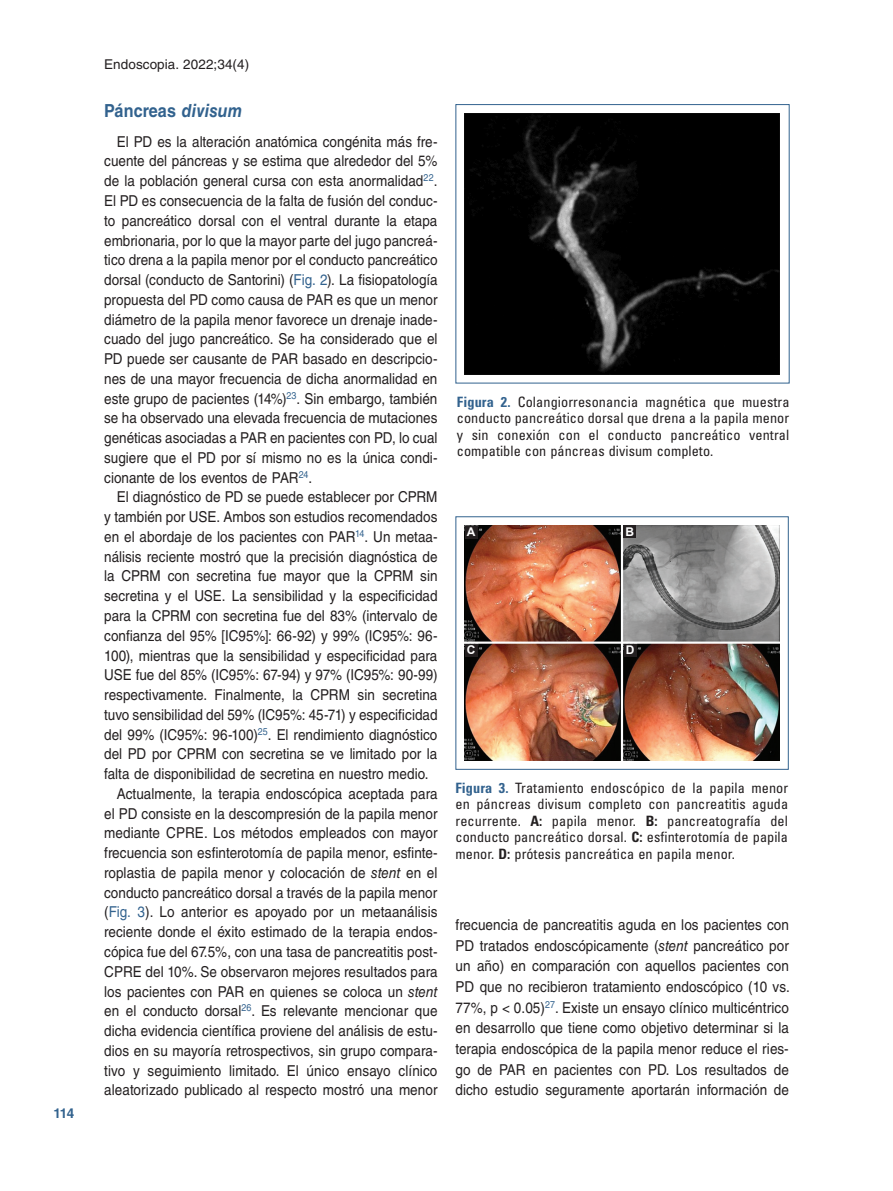
<style>
.page{position:relative;width:893px;height:1191px;background:#fff}
.page>*{position:absolute;margin:0;border:0;box-sizing:border-box;transform-origin:0 0}
.t1{font:700 18px "Helvetica LT Std";letter-spacing:.005em;color:#32628e;scale:.9 1}
.TX{font:15px/19.8px "Helvetica LT Std";letter-spacing:.005em;color:#231f20;text-align:justify;scale:.9 1}
.FGC{font:condensed 14.25px/16.5px "Univers LT Std";letter-spacing:.005em;color:#231f20;text-align:justify}
.t2{font:13.5px "Helvetica LT Std";letter-spacing:.005em;color:#231f20}
.t3{font:700 13.5px "Helvetica LT Std";color:#32628e}
.LABEL{font:700 12px "Arial";color:#fff}
.s1{font-style:italic}
.s2{color:#32628e}
.s3{font-weight:700;color:#32628e}
.s4{font-weight:700}
</style>
<div class="page">
<img style="left:465px;top:113px;width:314px;height:261px">
<img style="left:465px;top:525px;width:314px;height:235px">
<div style="left:455px;top:516px;width:334px;height:253px;border:1px solid #32628e"></div>
<div style="left:465px;top:526px;width:12px;height:12px;background:#231f20"></div>
<div style="left:624px;top:525px;width:12px;height:13px;background:#231f20"></div>
<div style="left:624px;top:644px;width:12px;height:12px;background:#231f20"></div>
<div style="left:465px;top:644px;width:12px;height:12px;background:#231f20"></div>
<p class="t3" style="left:53px;top:1104px;width:22px">114</p>
<p class="t2" style="left:104px;top:57px;width:147px">Endoscopia. 2022;34(4)</p>
<h1 class="t1" style="left:104px;top:100px;width:155px">Páncreas <span class="s1">divisum</span></h1>
<p class="TX" style="left:104px;top:131px;width:372px;text-indent:13px">El PD es la alteración anatómica congénita más fre&shy;cuente del páncreas y se estima que alrededor del 5% de la población general cursa con esta anormalidad<sup>22</sup>.<br>El PD es consecuencia de la falta de fusión del conduc&shy;to pancreático dorsal con el ventral durante la etapa embrionaria, por lo que la mayor parte del jugo pancreá&shy;tico drena a la papila menor por el conducto pancreático dorsal (conducto de Santorini) (<span class="s2">Fig. 2</span>). La fisiopatología propuesta del PD como causa de PAR es que un menor diámetro de la papila menor favorece un drenaje inade&shy;cuado del jugo pancreático. Se ha considerado que el PD puede ser causante de PAR basado en descripcio&shy;nes de una mayor frecuencia de dicha anormalidad en este grupo de pacientes (14%)<sup>23</sup>. Sin embargo, también se ha observado una elevada frecuencia de mutaciones genéticas asociadas a PAR en pacientes con PD, lo cual sugiere que el PD por sí mismo no es la única condi&shy;cionante de los eventos de PAR<sup>24</sup>.</p>
<p class="TX" style="left:104px;top:487px;width:372px;text-indent:13px">El diagnóstico de PD se puede establecer por CPRM y también por USE. Ambos son estudios recomendados en el abordaje de los pacientes con PAR<sup>14</sup>. Un metaa&shy;nálisis reciente mostró que la precisión diagnóstica de la CPRM con secretina fue mayor que la CPRM sin secretina y el USE. La sensibilidad y la especificidad para la CPRM con secretina fue del 83% (intervalo de confianza del 95% [IC95%]: 66-92) y 99% (IC95%: 96- 100), mientras que la sensibilidad y especificidad para USE fue del 85% (IC95%: 67-94) y 97% (IC95%: 90-99) respectivamente. Finalmente, la CPRM sin secretina tuvo sensibilidad del 59% (IC95%: 45-71) y especificidad del 99% (IC95%: 96-100)<sup>25</sup>. El rendimiento diagnóstico del PD por CPRM con secretina se ve limitado por la falta de disponibilidad de secretina en nuestro medio.</p>
<p class="TX" style="left:104px;top:783px;width:372px;text-indent:13px">Actualmente, la terapia endoscópica aceptada para el PD consiste en la descompresión de la papila menor mediante CPRE. Los métodos empleados con mayor frecuencia son esfinterotomía de papila menor, esfinte&shy;roplastia de papila menor y colocación de <span class="s1">stent</span> en el conducto pancreático dorsal a través de la papila menor (<span class="s2">Fig. 3</span>). Lo anterior es apoyado por un metaanálisis reciente donde el éxito estimado de la terapia endos&shy;cópica fue del 67.5%, con una tasa de pancreatitis post-CPRE del 10%. Se observaron mejores resultados para los pacientes con PAR en quienes se coloca un <span class="s1">stent </span>en el conducto dorsal<sup>26</sup>. Es relevante mencionar que dicha evidencia científica proviene del análisis de estu&shy;dios en su mayoría retrospectivos, sin grupo compara&shy;tivo y seguimiento limitado. El único ensayo clínico aleatorizado publicado al respecto mostró una menor</p>
<p class="FGC" style="left:457px;top:393px;width:334px"><span class="s3">Figura 2.</span> Colangiorresonancia magnética que muestra conducto pancreático dorsal que drena a la papila menor y sin conexión con el conducto pancreático ventral compatible con páncreas divisum completo.</p>
<p class="LABEL" style="left:467px;top:524px;width:10px">A</p>
<p class="LABEL" style="left:626px;top:523px;width:10px">B</p>
<p class="LABEL" style="left:467px;top:642px;width:10px">C</p>
<p class="LABEL" style="left:626px;top:642px;width:10px">D</p>
<p class="FGC" style="left:455px;top:779px;width:334px"><span class="s3">Figura 3.</span> Tratamiento endoscópico de la papila menor en páncreas divisum completo con pancreatitis aguda recurrente. <span class="s4">A:</span> papila menor. <span class="s4">B:</span> pancreatografía del conducto pancreático dorsal. <span class="s4">C:</span> esfinterotomía de papila menor. <span class="s4">D:</span> prótesis pancreática en papila menor.</p>
<p class="TX" style="left:455px;top:914px;width:373px;line-height:20.7px">frecuencia de pancreatitis aguda en los pacientes con PD tratados endoscópicamente (<span class="s1">stent</span> pancreático por un año) en comparación con aquellos pacientes con PD que no recibieron tratamiento endoscópico (10 vs.<br>77%, p &lt; 0.05)<sup>27</sup>. Existe un ensayo clínico multicéntrico en desarrollo que tiene como objetivo determinar si la terapia endoscópica de la papila menor reduce el ries&shy;go de PAR en pacientes con PD. Los resultados de dicho estudio seguramente aportarán información de</p>
</div>
